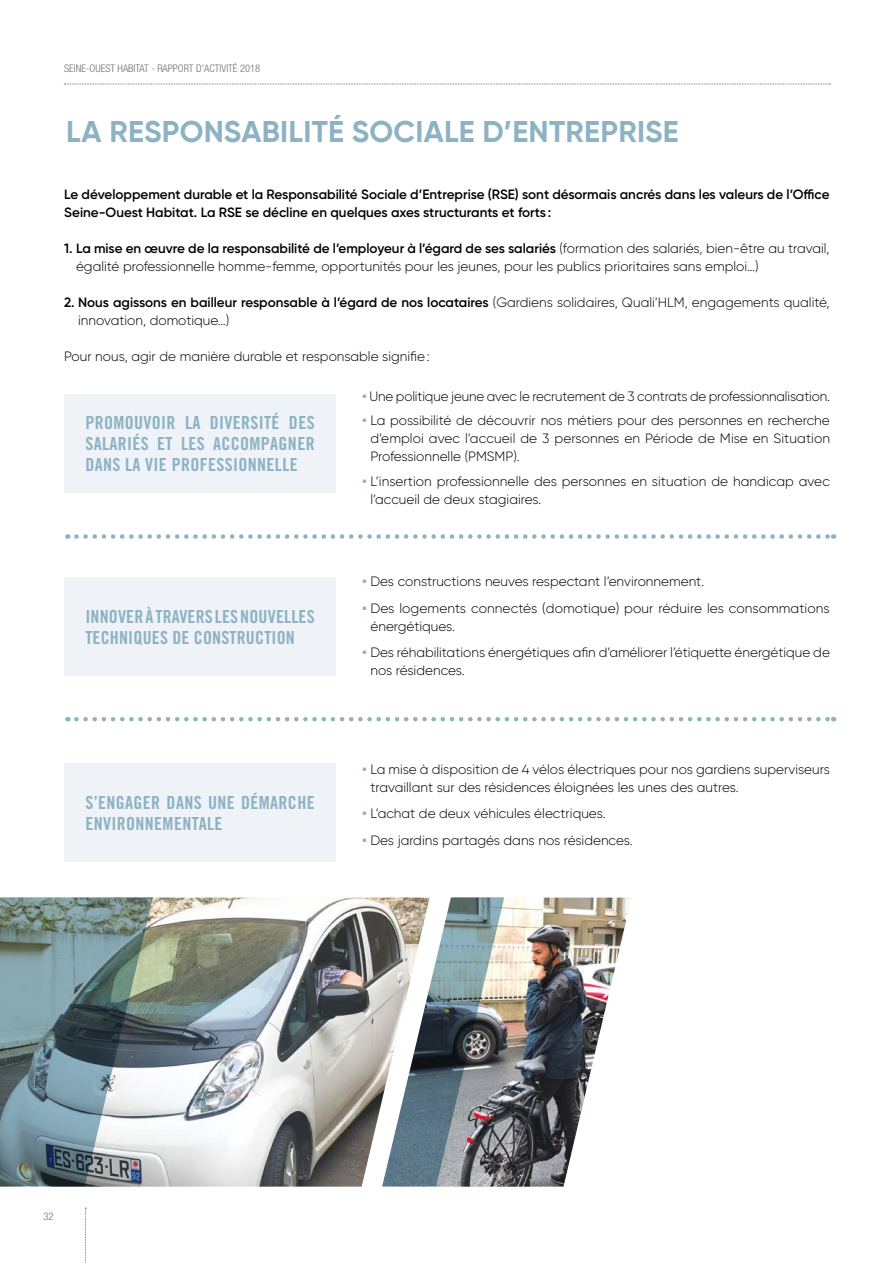
<style>
.page{position:relative;width:893px;height:1263px;background:#fff}
.page>*{position:absolute;margin:0;border:0;box-sizing:border-box;transform-origin:0 0}
.t1{font:700 30px "Gilroy";letter-spacing:.01em;color:#8db2c3}
.t2{font:18px/21px "Trade Gothic Bold Cond Twenty";letter-spacing:.02em;color:#8db2c3}
.t3{font:300 13.5px/18px "Gilroy";color:#000}
.t4{font:600 13.5px/18px "Gilroy";color:#000}
.t5{font:300 condensed 10.5px "Helvetica Neue LT Std";color:#706f6f}
.s1{font-weight:600}
.s2{font-weight:700;color:#8db2c3}
</style>
<div class="page">
<img style="left:0;top:897px;width:382px;height:290px">
<svg style="left:0;top:897px;width:153px;height:289px;background:#7a8f93"></svg>
<img style="left:382px;top:897px;width:249px;height:290px">
<img style="left:382px;top:897px;width:122px;height:289px">
<svg style="left:85px;top:1208px;width:1px;height:55px"></svg>
<svg style="left:64px;top:84px;width:766px;height:1px"></svg>
<div style="left:64px;top:394px;width:272px;height:99px;background:#eff3f7"></div>
<div style="left:64px;top:577px;width:272px;height:98px;background:#eff3f7"></div>
<div style="left:64px;top:763px;width:272px;height:98px;background:#eff3f7"></div>
<svg style="left:76px;top:534px;width:758px;height:5px"></svg>
<svg style="left:76px;top:717px;width:758px;height:4px"></svg>
<p class="t5" style="left:64px;top:63px;width:198px">SEINE-OUEST HABITAT - RAPPORT D’ACTIVITÉ 2018</p>
<h1 class="t1" style="left:66px;top:113px;width:614px">LA RESPONSABILITÉ SOCIALE D’ENTREPRISE</h1>
<p class="t4" style="left:64px;top:185px;width:767px">Le développement durable et la Responsabilité Sociale d’Entreprise (RSE) sont désormais ancrés dans les valeurs de l’Office<br>Seine-Ouest Habitat. La RSE se décline en quelques axes structurants et forts :</p>
<p class="t3" style="left:76px;top:239px;width:755px;text-indent:-12px"><span class="s1">1. La mise en œuvre de la responsabilité de l’employeur à l’égard de ses salariés</span> (formation des salariés, bien-être au travail, égalité professionnelle homme-femme, opportunités pour les jeunes, pour les publics prioritaires sans emploi…)</p>
<p class="t3" style="left:78px;top:293px;width:753px;text-indent:-14px"><span class="s1">2. Nous agissons en bailleur responsable à l’égard de nos locataires</span> (Gardiens solidaires, Quali’HLM, engagements qualité, innovation, domotique…)</p>
<p class="t3" style="left:64px;top:347px;width:367px">Pour nous, agir de manière durable et responsable signifie:</p>
<p class="t3" style="left:362px;top:387px;width:469px"><span class="s2">•</span> Une politique jeune avec le recrutement de 3 contrats de professionnalisation.</p>
<p class="t3" style="left:370px;top:411px;width:461px;text-align:justify;text-indent:-8px"><span class="s2">•</span> La possibilité de découvrir nos métiers pour des personnes en recherche d’emploi avec l’accueil de 3 personnes en Période de Mise en Situation Professionnelle (PMSMP).</p>
<p class="t3" style="left:370px;top:472px;width:461px;text-indent:-8px"><span class="s2">•</span> L’insertion professionnelle des personnes en situation de handicap avec l’accueil de deux stagiaires.</p>
<h2 class="t2" style="left:85px;top:412px;width:231px;text-align:justify">PROMOUVOIR LA DIVERSITÉ DES SALARIÉS ET LES ACCOMPAGNER DANS LA VIE PROFESSIONNELLE</h2>
<h2 class="t2" style="left:85px;top:605px;width:231px">INNOVER À TRAVERS LES NOUVELLES<br>TECHNIQUES DE CONSTRUCTION</h2>
<h2 class="t2" style="left:85px;top:791px;width:231px">S’ENGAGER DANS UNE DÉMARCHE<br>ENVIRONNEMENTALE</h2>
<p class="t3" style="left:362px;top:572px;width:344px"><span class="s2">•</span> Des constructions neuves respectant l’environnement.</p>
<p class="t3" style="left:370px;top:599px;width:461px;text-indent:-8px"><span class="s2">•</span> Des logements connectés (domotique) pour réduire les consommations énergétiques.</p>
<p class="t3" style="left:370px;top:643px;width:461px;text-indent:-8px"><span class="s2">•</span> Des réhabilitations énergétiques afin d’améliorer l’étiquette énergétique de nos résidences.</p>
<p class="t3" style="left:370px;top:760px;width:461px;text-indent:-8px"><span class="s2">•</span> La mise à disposition de 4 vélos électriques pour nos gardiens superviseurs travaillant sur des résidences éloignées les unes des autres.</p>
<p class="t3" style="left:362px;top:804px;width:245px"><span class="s2">•</span> L’achat de deux véhicules électriques.</p>
<p class="t3" style="left:362px;top:831px;width:272px"><span class="s2">•</span> Des jardins partagés dans nos résidences.</p>
<p class="t5" style="left:44px;top:1210px;width:12px">32</p>
</div>
